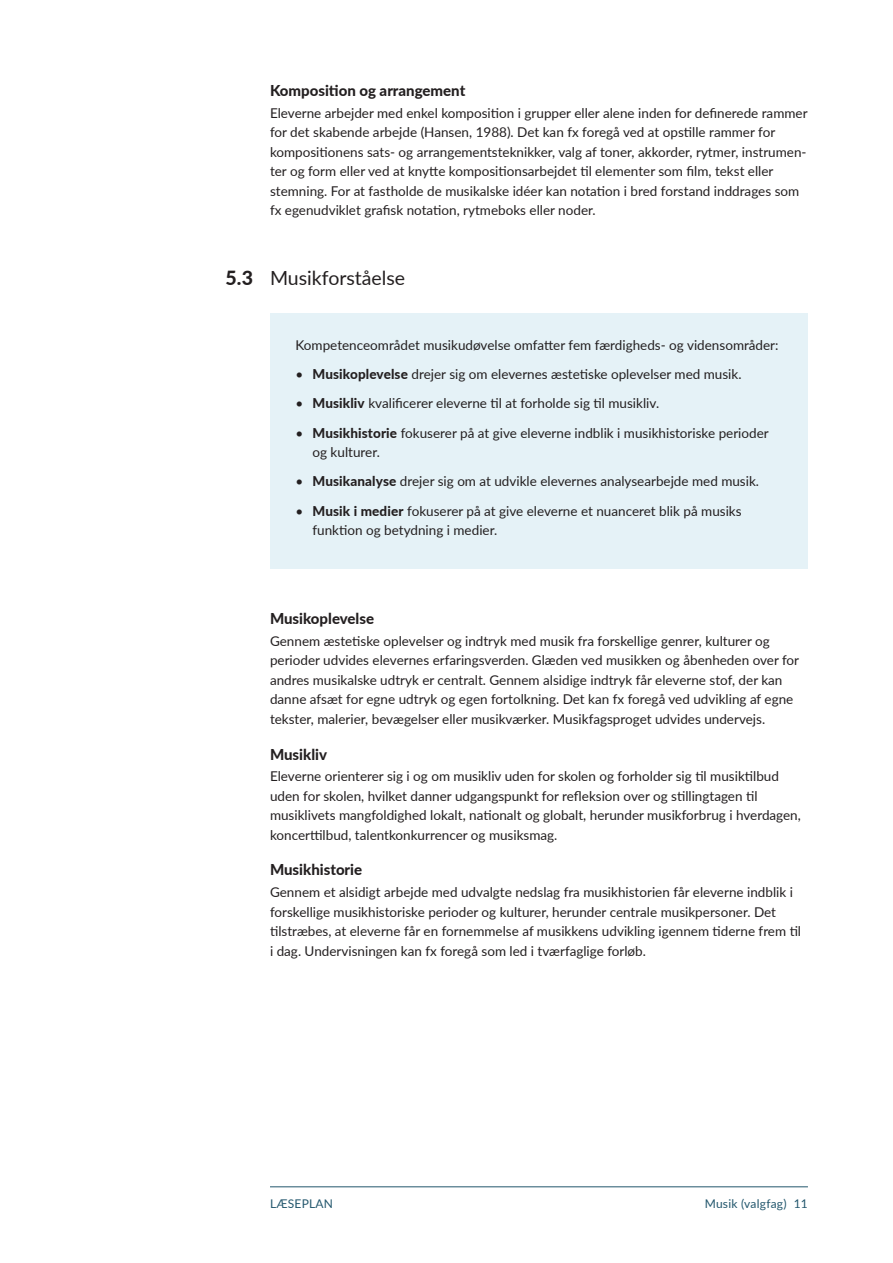
<style>
.page{position:relative;width:893px;height:1263px;background:#fff}
.page>*{position:absolute;margin:0;border:0;box-sizing:border-box;transform-origin:0 0}
._08_Mellemrubrik_13{font:19.5px "Lato";color:#231f20}
._08_mellemrubrik_nr{font:800 19.5px "Lato";color:#231f20}
._08_Mellemrubrik{font:800 15px "Lato";color:#231f20}
._04_Brødtekst_9_13{font:13.5px/19.5px "Lato";color:#231f20}
._07_Boks_brød{font:13.5px "Lato";color:#231f20}
.t1{font:12px "Lato";letter-spacing:.02em;color:#23576d}
.s1{font-weight:800}
</style>
<div class="page">
<div style="left:270px;top:314px;width:538px;height:255px;background:#e5f2f7"></div>
<hr style="left:270px;top:1186px;width:538px;height:1px;background:#23576d">
<p class="_08_Mellemrubrik" style="left:270px;top:79px;width:197px">Komposition og arrangement</p>
<p class="_04_Brødtekst_9_13" style="left:270px;top:102px;width:539px">Eleverne arbejder med enkel komposition i grupper eller alene inden for definerede rammer for det skabende arbejde (Hansen, 1988). Det kan fx foregå ved at opstille rammer for kompositionens sats- og arrangementsteknikker, valg af toner, akkorder, rytmer, instrumen&shy;ter og form eller ved at knytte kompositionsarbejdet til elementer som film, tekst eller stemning. For at fastholde de musikalske idéer kan notation i bred forstand inddrages som fx egenudviklet grafisk notation, rytmeboks eller noder.</p>
<p class="_08_mellemrubrik_nr" style="left:225px;top:264px;width:29px">5.3</p>
<p class="_08_Mellemrubrik_13" style="left:270px;top:264px;width:137px">Musikforståelse</p>
<p class="_07_Boks_brød" style="left:296px;top:335px;width:485px">Kompetenceområdet musikudøvelse omfatter fem færdigheds- og vidensområder:</p>
<p class="_04_Brødtekst_9_13" style="left:296px;top:364px;width:448px">• <span class="s1">Musikoplevelse</span> drejer sig om elevernes æstetiske oplevelser med musik.</p>
<p class="_04_Brødtekst_9_13" style="left:296px;top:393px;width:365px">• <span class="s1">Musikliv</span> kvalificerer eleverne til at forholde sig til musikliv.</p>
<p class="_04_Brødtekst_9_13" style="left:313px;top:422px;width:458px;text-indent:-17px">• <span class="s1">Musikhistorie</span> fokuserer på at give eleverne indblik i musikhistoriske perioder og kulturer.</p>
<p class="_04_Brødtekst_9_13" style="left:296px;top:471px;width:465px">• <span class="s1">Musikanalyse</span> drejer sig om at udvikle elevernes analysearbejde med musik.</p>
<p class="_04_Brødtekst_9_13" style="left:313px;top:500px;width:431px;text-indent:-17px">• <span class="s1">Musik i medier</span> fokuserer på at give eleverne et nuanceret blik på musiks funktion og betydning i medier.</p>
<p class="_08_Mellemrubrik" style="left:270px;top:608px;width:106px">Musikoplevelse</p>
<p class="_04_Brødtekst_9_13" style="left:270px;top:631px;width:531px">Gennem æstetiske oplevelser og indtryk med musik fra forskellige genrer, kulturer og perioder udvides elevernes erfaringsverden. Glæden ved musikken og åbenheden over for andres musikalske udtryk er centralt. Gennem alsidige indtryk får eleverne stof, der kan danne afsæt for egne udtryk og egen fortolkning. Det kan fx foregå ved udvikling af egne tekster, malerier, bevægelser eller musikværker. Musikfagsproget udvides undervejs.</p>
<p class="_08_Mellemrubrik" style="left:270px;top:743px;width:59px">Musikliv</p>
<p class="_04_Brødtekst_9_13" style="left:270px;top:766px;width:532px">Eleverne orienterer sig i og om musikliv uden for skolen og forholder sig til musiktilbud uden for skolen, hvilket danner udgangspunkt for refleksion over og stillingtagen til musiklivets mangfoldighed lokalt, nationalt og globalt, herunder musikforbrug i hverdagen, koncerttilbud, talentkonkurrencer og musiksmag.</p>
<p class="_08_Mellemrubrik" style="left:270px;top:859px;width:94px">Musikhistorie</p>
<p class="_04_Brødtekst_9_13" style="left:270px;top:882px;width:533px">Gennem et alsidigt arbejde med udvalgte nedslag fra musikhistorien får eleverne indblik i forskellige musikhistoriske perioder og kulturer, herunder centrale musikpersoner. Det tilstræbes, at eleverne får en fornemmelse af musikkens udvikling igennem tiderne frem til i dag. Undervisningen kan fx foregå som led i tværfaglige forløb.</p>
<p class="t1" style="left:270px;top:1195px;width:65px">LÆSEPLAN</p>
<p class="t1" style="left:705px;top:1195px;width:105px">Musik (valgfag) 11</p>
</div>
